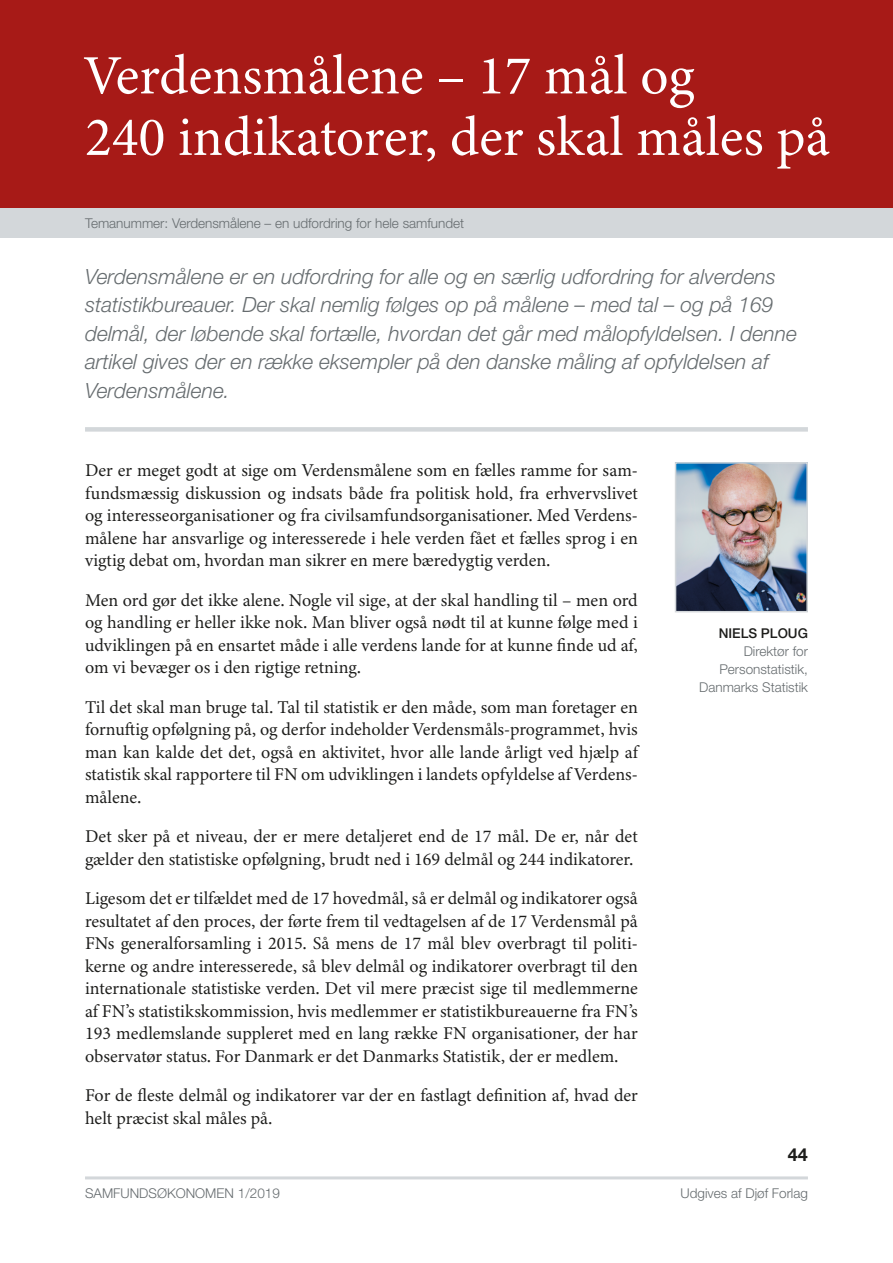
<style>
.page{position:relative;width:893px;height:1263px;background:#fff}
.page>*{position:absolute;margin:0;border:0;box-sizing:border-box;transform-origin:0 0}
.t1{font:55.5px/61.5px "Minion 3";color:#fff}
.t2{font:italic 300 21px/28.5px "Helvetica Neue LT Std";color:#666c6f}
.t3{font:18px/22.5px "Minion 3";color:#1d1d1b;text-align:justify}
.t4{font:700 18px "Helvetica Neue LT Std";color:#1d1d1b}
.t5{font:300 13.5px/18px "Helvetica Neue LT Std";color:#666c6f;text-align:right}
.t6{font:500 13.5px "Helvetica Neue LT Std";color:#1d1d1b}
</style>
<div class="page">
<div style="left:0;top:0;width:893px;height:213px;background:#a71a17"></div>
<div style="left:0;top:208px;width:893px;height:30px;background:#d3d7da"></div>
<hr style="left:85px;top:1176px;width:723px;height:3px;background:#d3d7da">
<div style="left:85px;top:427px;width:723px;height:5px;background:#d3d7da"></div>
<img style="left:678px;top:465px;width:127px;height:144px">
<div style="left:675px;top:462px;width:133px;height:150px;border:2px solid #d3d7da"></div>
<h1 class="t1" style="left:85px;top:44px;width:746px">Verdensmålene – 17 mål og<br>240 indikatorer, der skal måles på</h1>
<p class="t5" style="left:85px;top:214px;width:381px">Temanummer: Verdensmålene – en udfordring for hele samfundet</p>
<p class="t2" style="left:85px;top:262px;width:713px">Verdensmålene er en udfordring for alle og en særlig udfordring for alverdens statistikbureauer. Der skal nemlig følges op på målene – med tal – og på 169 delmål, der løbende skal fortælle, hvordan det går med målopfyldelsen. I denne artikel gives der en række eksempler på den danske måling af opfyldelsen af Verdensmålene.</p>
<p class="t3" style="left:85px;top:459px;width:554px">Der er meget godt at sige om Verdensmålene som en fælles ramme for sam&shy;fundsmæssig diskussion og indsats både fra politisk hold, fra erhvervslivet og interesseorganisationer og fra civilsamfundsorganisationer. Med Verdens&shy;målene har ansvarlige og interesserede i hele verden fået et fælles sprog i en vigtig debat om, hvordan man sikrer en mere bæredygtig verden.</p>
<p class="t3" style="left:85px;top:588px;width:554px">Men ord gør det ikke alene. Nogle vil sige, at der skal handling til – men ord og handling er heller ikke nok. Man bliver også nødt til at kunne følge med i udviklingen på en ensartet måde i alle verdens lande for at kunne finde ud af, om vi bevæger os i den rigtige retning.</p>
<p class="t3" style="left:85px;top:695px;width:554px">Til det skal man bruge tal. Tal til statistik er den måde, som man foretager en fornuftig opfølgning på, og derfor indeholder Verdensmåls-programmet, hvis man kan kalde det det, også en aktivitet, hvor alle lande årligt ved hjælp af statistik skal rapportere til FN om udviklingen i landets opfyldelse af Verdens&shy;målene.</p>
<p class="t3" style="left:85px;top:825px;width:554px">Det sker på et niveau, der er mere detaljeret end de 17 mål. De er, når det gælder den statistiske opfølgning, brudt ned i 169 delmål og 244 indikatorer.</p>
<p class="t3" style="left:85px;top:887px;width:554px">Ligesom det er tilfældet med de 17 hovedmål, så er delmål og indikatorer også resultatet af den proces, der førte frem til vedtagelsen af de 17 Verdensmål på FNs generalforsamling i 2015. Så mens de 17 mål blev overbragt til politi&shy;kerne og andre interesserede, så blev delmål og indikatorer overbragt til den internationale statistiske verden. Det vil mere præcist sige til medlemmerne af FN’s statistikskommission, hvis medlemmer er statistikbureauerne fra FN’s 193 medlemslande suppleret med en lang række FN organisationer, der har observatør status. For Danmark er det Danmarks Statistik, der er medlem.</p>
<p class="t3" style="left:85px;top:1084px;width:554px">For de fleste delmål og indikatorer var der en fastlagt definition af, hvad der helt præcist skal måles på.</p>
<p class="t6" style="left:719px;top:625px;width:91px">NIELS PLOUG</p>
<p class="t5" style="left:699px;top:642px;width:110px">Direktør for<br>Personstatistik,<br>Danmarks Statistik</p>
<p class="t4" style="left:788px;top:1143px;width:22px">44</p>
<p class="t5" style="left:85px;top:1184px;width:196px">SAMFUNDSØKONOMEN 1/2019</p>
<p class="t5" style="left:681px;top:1184px;width:129px">Udgives af Djøf Forlag</p>
</div>
